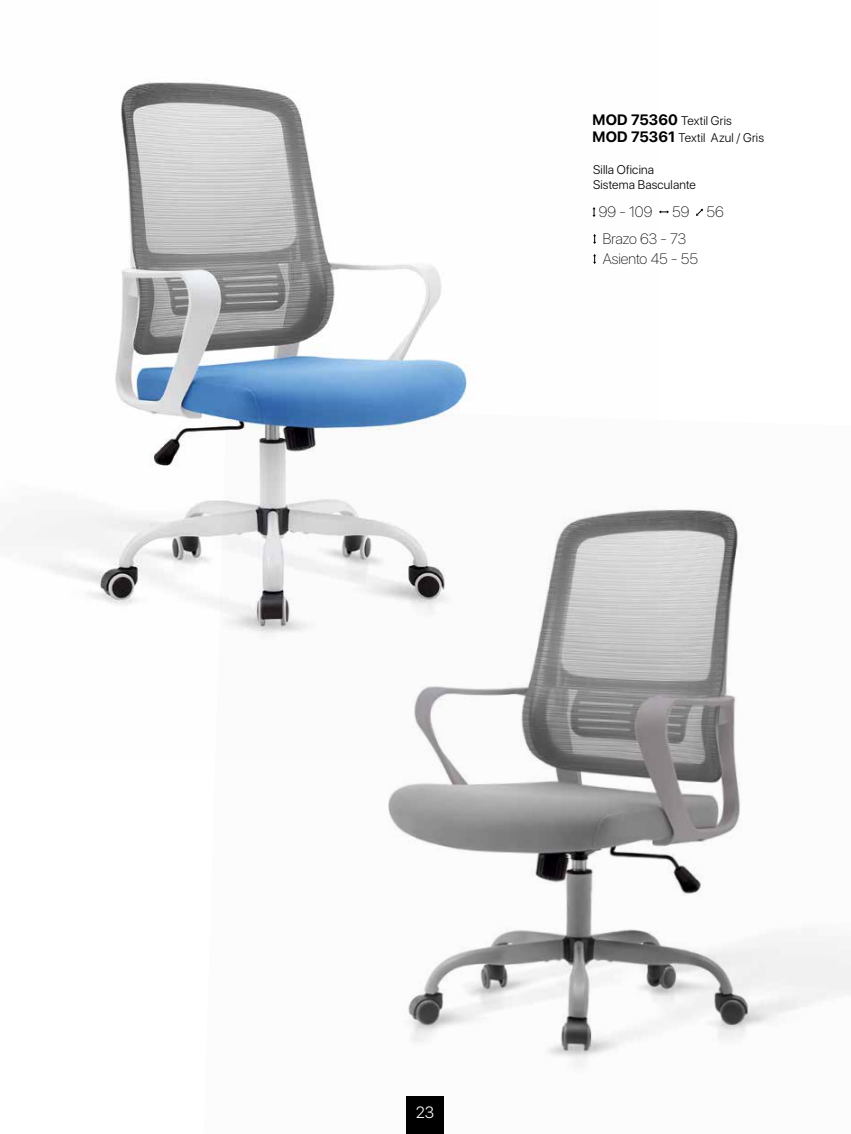
<style>
.page{position:relative;width:851px;height:1134px;background:#fff}
.page>*{position:absolute;margin:0;border:0;box-sizing:border-box;transform-origin:0 0}
.t1{font:300 16.25px "SF Pro Display";color:#fff}
.t2{font:100 15px/20px "SF Pro Display";color:#000}
.t3{font:300 12.5px/17.5px "SF Pro Display";letter-spacing:.01em;color:#000}
.s1{font-weight:700;font-size:15px}
</style>
<div class="page">
<img style="left:388px;top:509px;width:462px;height:625px">
<img style="left:34px;top:82px;width:624px;height:675px">
<svg style="left:592px;top:207px;width:3px;height:10px"></svg>
<svg style="left:659px;top:210px;width:10px;height:3px"></svg>
<svg style="left:696px;top:209px;width:7px;height:7px"></svg>
<svg style="left:593px;top:234px;width:3px;height:10px"></svg>
<svg style="left:593px;top:254px;width:3px;height:10px"></svg>
<p class="t3" style="left:592px;top:112px;width:173px"><span class="s1">MOD 75360</span> Textil Gris<br><span class="s1">MOD 75361</span> Textil Azul / Gris</p>
<p class="t3" style="left:593px;top:162px;width:104px;line-height:15px">Silla Oficina<br>Sistema Basculante</p>
<p class="t2" style="left:598px;top:202px;width:55px">99 - 109</p>
<p class="t2" style="left:672px;top:202px;width:53px">59 56</p>
<p class="t2" style="left:602px;top:229px;width:97px">Brazo 63 - 73<br>Asiento 45 - 55</p>
<h1 class="t1" style="left:416px;top:1101px;width:20px">23</h1>
</div>
